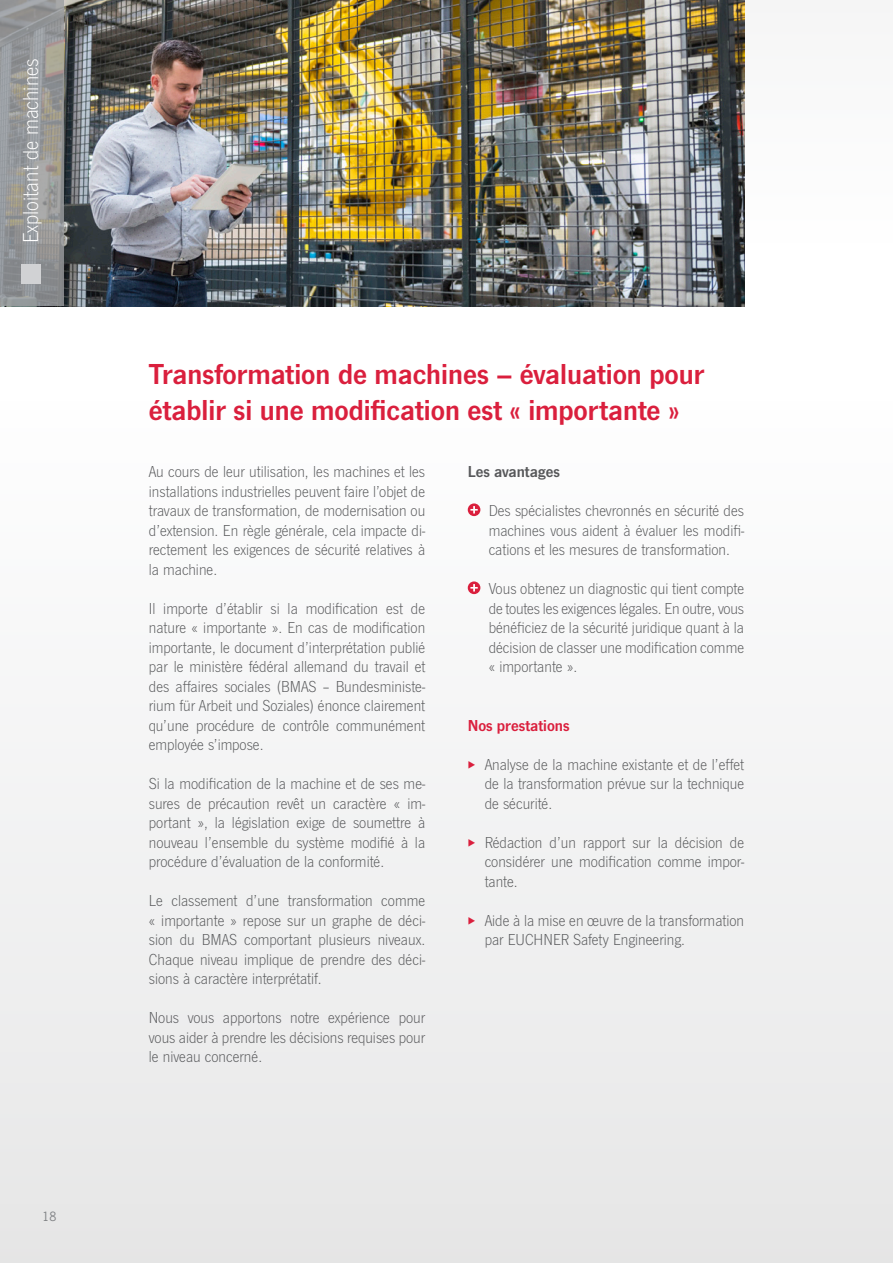
<style>
.page{position:relative;width:893px;height:1263px;background:#fff}
.page>*{position:absolute;margin:0;border:0;box-sizing:border-box;transform-origin:0 0}
.t1{font:30px/36px "News Got Dem";color:#da1f3d}
.t2{font:300 22.5px "News Got";color:#fff}
.t3{font:300 16.5px/19.5px "News Got";color:#57585a;text-align:justify}
.t4{font:16.5px "News Got Dem";color:#da1f3d}
.t5{font:16.5px "News Got Dem";color:#57585a}
.t6{font:12px "News Gothic Std";color:#808285}
.s1{color:#da1f3d}
</style>
<div class="page">
<div style="left:0;top:0;width:893px;height:244px;background:#fafafa"></div>
<div style="left:0;top:397px;width:893px;height:866px;background:#f2f2f3"></div>
<img style="left:64px;top:0;width:680px;height:306px">
<svg style="left:468px;top:503px;width:12px;height:13px"></svg>
<svg style="left:470px;top:506px;width:8px;height:7px"></svg>
<svg style="left:468px;top:581px;width:12px;height:13px"></svg>
<svg style="left:470px;top:584px;width:8px;height:7px"></svg>
<svg style="left:0;top:0;width:64px;height:306px;background:#969898"></svg>
<div style="left:21px;top:264px;width:20px;height:20px;background:#d1d2d4"></div>
<h2 class="t2" style="left:18px;top:243px;width:187px;rotate:-90deg">Exploitant de machines</h2>
<p class="t6" style="left:43px;top:1209px;width:15px">18</p>
<h1 class="t1" style="left:149px;top:356px;width:557px">Transformation de machines – évaluation pour établir si une modification est « importante »</h1>
<p class="t3" style="left:149px;top:462px;width:278px">Au cours de leur utilisation, les machines et les installations industrielles peuvent faire l’objet de travaux de transformation, de modernisation ou d’extension. En règle générale, cela impacte di&shy;rectement les exigences de sécurité relatives à la machine.</p>
<p class="t3" style="left:149px;top:599px;width:278px">Il importe d’établir si la modification est de nature « importante ». En cas de modification importante, le document d’interprétation publié par le ministère fédéral allemand du travail et des affaires sociales (BMAS – Bundesministe&shy;rium für Arbeit und Soziales) énonce clairement qu’une procédure de contrôle communément employée s’impose.</p>
<p class="t3" style="left:149px;top:774px;width:278px">Si la modification de la machine et de ses me&shy;sures de précaution revêt un caractère « im&shy;portant », la législation exige de soumettre à nouveau l’ensemble du système modifié à la procédure d’évaluation de la conformité.</p>
<p class="t3" style="left:149px;top:891px;width:278px">Le classement d’une transformation comme « importante » repose sur un graphe de déci&shy;sion du BMAS comportant plusieurs niveaux.<br>Chaque niveau implique de prendre des déci&shy;sions à caractère interprétatif.</p>
<p class="t3" style="left:149px;top:1008px;width:278px">Nous vous apportons notre expérience pour vous aider à prendre les décisions requises pour le niveau concerné.</p>
<p class="t5" style="left:468px;top:462px;width:94px">Les avantages</p>
<p class="t3" style="left:489px;top:501px;width:257px">Des spécialistes chevronnés en sécurité des machines vous aident à évaluer les modifi&shy;cations et les mesures de transformation.</p>
<p class="t3" style="left:489px;top:579px;width:257px">Vous obtenez un diagnostic qui tient compte de toutes les exigences légales. En outre, vous bénéficiez de la sécurité juridique quant à la décision de classer une modification comme « importante ».</p>
<p class="t4" style="left:468px;top:715px;width:103px">Nos prestations</p>
<p class="t3" style="left:485px;top:755px;width:261px;text-indent:-17px"><span class="s1">◆</span> Analyse de la machine existante et de l’effet de la transformation prévue sur la technique de sécurité.</p>
<p class="t3" style="left:485px;top:833px;width:261px;text-indent:-17px"><span class="s1">◆</span> Rédaction d’un rapport sur la décision de considérer une modification comme impor&shy;tante.</p>
<p class="t3" style="left:485px;top:911px;width:261px;text-indent:-17px"><span class="s1">◆</span> Aide à la mise en œuvre de la transformation par EUCHNER Safety Engineering.</p>
</div>
